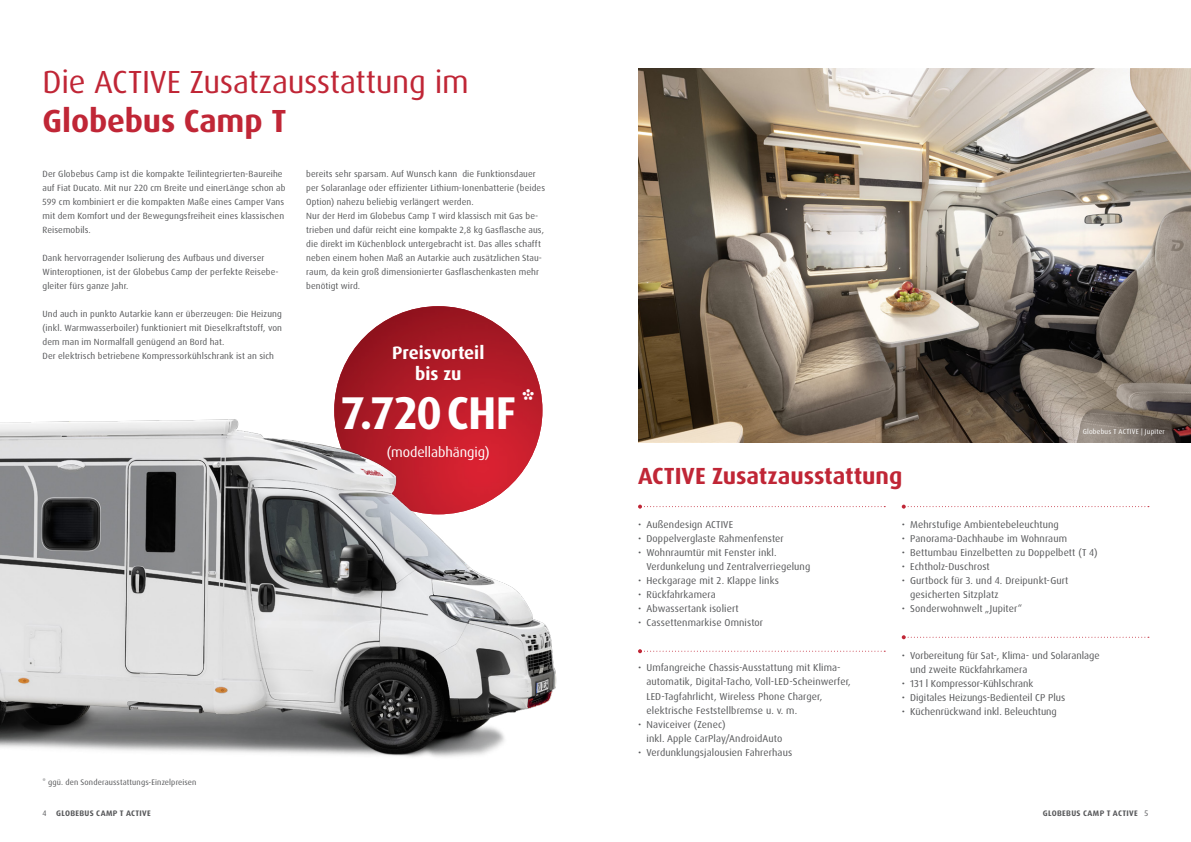
<style>
.page{position:relative;width:1191px;height:842px;background:#fff}
.page>*{position:absolute;margin:0;border:0;box-sizing:border-box;transform-origin:0 0}
.t1{font:700 46px "Dax Pro";letter-spacing:-.015em;color:#fff}
.t2{font:32px "Dax Pro";letter-spacing:-.01em;color:#c02636}
.t3{font:700 32px "Dax Pro";letter-spacing:-.005em;color:#c02636}
.t4{font:700 23.4px "Dax Pro";color:#c02636}
.t5{font:700 18px/21px "Dax Pro";color:#fff;text-align:center}
.t6{font:14px "Dax Pro";color:#fff}
.t7{font:10px/14px "Dax Pro";letter-spacing:.01em;color:#57585a}
.t8{font:9px/14px "Dax Pro";letter-spacing:.01em;color:#57585a}
.t9{font:700 8px "Dax Pro";letter-spacing:.04em;color:#57585a}
.t10{font:8px "Dax Pro";letter-spacing:.015em;color:#57585a}
.t11{font:7px "Dax Pro";letter-spacing:.03em;color:#fff}
.s1{font-weight:400}
</style>
<div class="page">
<img style="left:638px;top:68px;width:553px;height:374px">
<img style="left:334px;top:306px;width:208px;height:208px;border-radius:104px">
<svg style="left:638px;top:649px;width:247px;height:4px"></svg>
<svg style="left:901px;top:505px;width:248px;height:4px"></svg>
<svg style="left:901px;top:635px;width:248px;height:4px"></svg>
<svg style="left:638px;top:505px;width:247px;height:4px"></svg>
<img style="left:0;top:321px;width:557px;height:436px">
<h2 class="t2" style="left:43px;top:61px;width:428px">Die ACTIVE Zusatzausstattung im</h2>
<h2 class="t3" style="left:43px;top:100px;width:245px">Globebus Camp T</h2>
<p class="t8" style="left:43px;top:167px;width:245px">Der Globebus Camp ist die kompakte Teilintegrierten-Baureihe auf Fiat Ducato. Mit nur 220 cm Breite und einerLänge schon ab 599 cm kombiniert er die kompakten Maße eines Camper Vans mit dem Komfort und der Bewegungsfreiheit eines klassischen Reisemobils.</p>
<p class="t8" style="left:43px;top:251px;width:237px">Dank hervorragender Isolierung des Aufbaus und diverser<br>Winteroptionen, ist der Globebus Camp der perfekte Reisebe&shy;gleiter fürs ganze Jahr.</p>
<p class="t8" style="left:43px;top:307px;width:241px">Und auch in punkto Autarkie kann er überzeugen: Die Heizung (inkl. Warmwasserboiler) funktioniert mit Dieselkraftstoff, von dem man im Normalfall genügend an Bord hat.<br>Der elektrisch betriebene Kompressorkühlschrank ist an sich</p>
<p class="t8" style="left:306px;top:167px;width:240px">bereits sehr sparsam. Auf Wunsch kann die Funktionsdauer per Solaranlage oder effizienter Lithium-Ionenbatterie (beides Option) nahezu beliebig verlängert werden.<br>Nur der Herd im Globebus Camp T wird klassisch mit Gas be&shy;trieben und dafür reicht eine kompakte 2,8 kg Gasflasche aus, die direkt im Küchenblock untergebracht ist. Das alles schafft neben einem hohen Maß an Autarkie auch zusätzlichen Stau&shy;raum, da kein groß dimensionierter Gasflaschenkasten mehr benötigt wird.</p>
<h3 class="t5" style="left:392px;top:342px;width:94px">Preisvorteil bis zu</h3>
<h1 class="t1" style="left:341px;top:383px;width:195px">7.720CHF <sup>*</sup></h1>
<h3 class="t6" style="left:387px;top:443px;width:104px">(modellabhängig)</h3>
<p class="t10" style="left:43px;top:777px;width:155px">* ggü. den Sonderausstattungs-Einzelpreisen</p>
<h3 class="t4" style="left:638px;top:461px;width:266px">ACTIVE Zusatzausstattung</h3>
<p class="t11" style="left:1082px;top:427px;width:84px">Globebus T ACTIVE | Jupiter</p>
<p class="t7" style="left:638px;top:518px;width:97px">• Außendesign ACTIVE</p>
<p class="t7" style="left:638px;top:532px;width:147px">• Doppelverglaste Rahmenfenster</p>
<p class="t7" style="left:646px;top:546px;width:165px;text-indent:-8px">• Wohnraumtür mit Fenster inkl.<br>Verdunkelung und Zentralverriegelung</p>
<p class="t7" style="left:638px;top:574px;width:142px">• Heckgarage mit 2. Klappe links</p>
<p class="t7" style="left:638px;top:588px;width:79px">• Rückfahrkamera</p>
<p class="t7" style="left:638px;top:602px;width:102px">• Abwassertank isoliert</p>
<p class="t7" style="left:638px;top:616px;width:127px">• Cassettenmarkise Omnistor</p>
<p class="t7" style="left:646px;top:661px;width:206px;text-indent:-8px">• Umfangreiche Chassis-Ausstattung mit Klima&shy;automatik, Digital-Tacho, Voll-LED-Scheinwerfer, LED-Tagfahrlicht, Wireless Phone Charger, elektrische Feststellbremse u. v. m.</p>
<p class="t7" style="left:646px;top:717px;width:137px;text-indent:-8px">• Naviceiver (Zenec)<br>inkl. Apple CarPlay/AndroidAuto</p>
<p class="t7" style="left:638px;top:745px;width:156px">• Verdunklungsjalousien Fahrerhaus</p>
<p class="t7" style="left:901px;top:518px;width:159px">• Mehrstufige Ambientebeleuchtung</p>
<p class="t7" style="left:901px;top:532px;width:167px">• Panorama-Dachhaube im Wohnraum</p>
<p class="t7" style="left:901px;top:546px;width:197px">• Bettumbau Einzelbetten zu Doppelbett (T 4)</p>
<p class="t7" style="left:901px;top:560px;width:90px">• Echtholz-Duschrost</p>
<p class="t7" style="left:910px;top:574px;width:160px;text-indent:-8px">• Gurtbock für 3. und 4. Dreipunkt-Gurt gesicherten Sitzplatz</p>
<p class="t7" style="left:901px;top:602px;width:122px">• Sonderwohnwelt „Jupiter“</p>
<p class="t7" style="left:910px;top:648px;width:191px;text-indent:-8px">• Vorbereitung für Sat-, Klima- und Solaranlage und zweite Rückfahrkamera</p>
<p class="t7" style="left:901px;top:676px;width:133px">• 131 l Kompressor-Kühlschrank</p>
<p class="t7" style="left:901px;top:690px;width:165px">• Digitales Heizungs-Bedienteil CP Plus</p>
<p class="t7" style="left:901px;top:704px;width:157px">• Küchenrückwand inkl. Beleuchtung</p>
<p class="t9" style="left:43px;top:808px;width:110px"><span class="s1">4</span> GLOBEBUS CAMP T ACTIVE</p>
<p class="t9" style="left:1043px;top:808px;width:107px">GLOBEBUS CAMP T ACTIVE <span class="s1">5</span></p>
</div>
